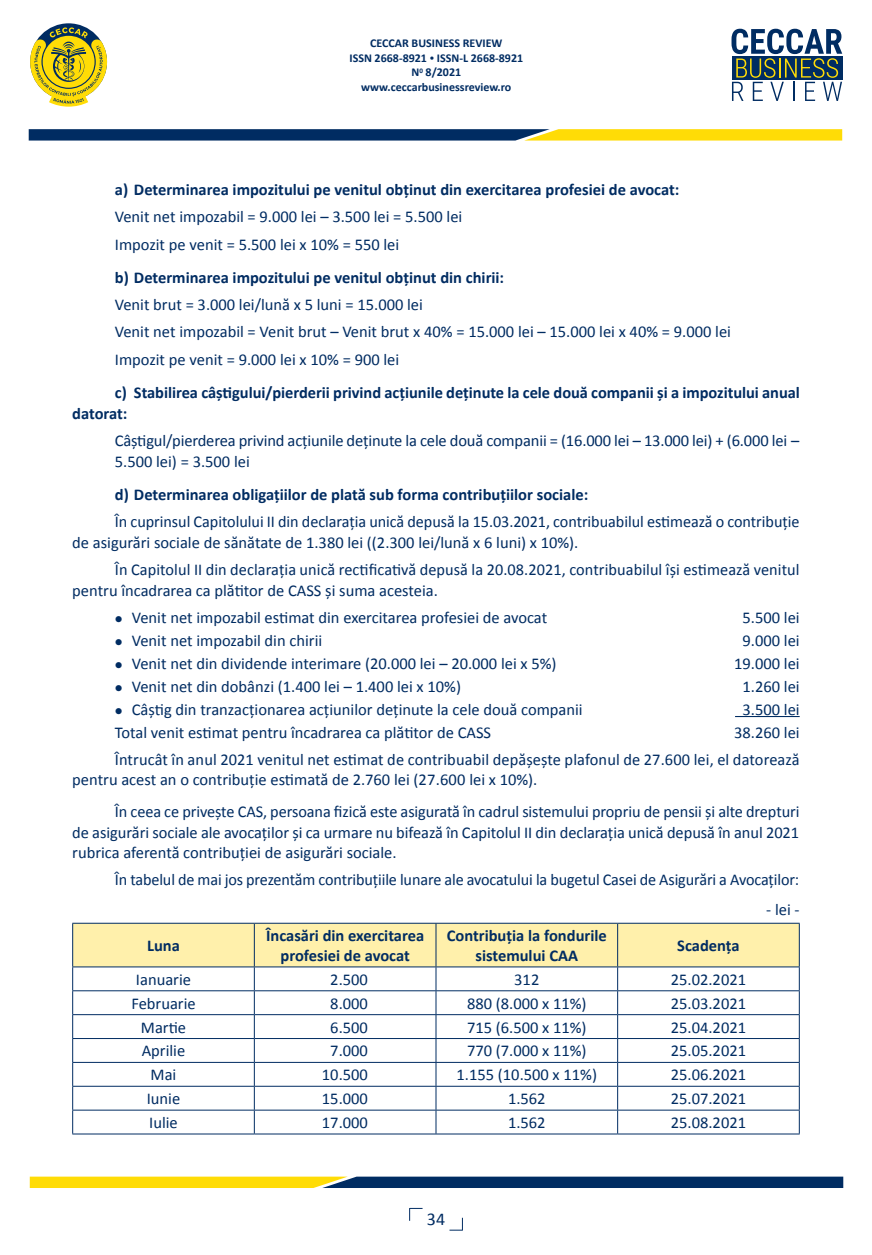
<style>
.page{position:relative;width:872px;height:1255px;background:#fff}
.page>*{position:absolute;margin:0;border:0;box-sizing:border-box;transform-origin:0 0}
.t1{font:18px "Calibri";color:#002c62}
.t2{font:16.5px/27.2px "Calibri";color:#002c62}
.t3{font:700 16.5px/19.8px "Calibri";color:#002c62;text-align:center}
.t4{font:700 12px/14.4px "Calibri";color:#002c62;text-align:center}
.s1{font-size:9px}
</style>
<div class="page">
<svg style="left:409px;top:1207px;width:13px;height:13px"></svg>
<svg style="left:30px;top:27px;width:77px;height:80px"></svg>
<svg style="left:731px;top:29px;width:111px;height:72px"></svg>
<svg style="left:29px;top:129px;width:813px;height:11px;background:#637144"></svg>
<svg style="left:30px;top:1176px;width:813px;height:11px;background:#6a774c"></svg>
<svg style="left:449px;top:1217px;width:14px;height:13px"></svg>
<hr style="left:735px;top:716px;width:64px;height:1px;background:#002c62">
<hr style="left:72px;top:922px;width:182px;height:1px;background:#002c62">
<hr style="left:254px;top:922px;width:182px;height:1px;background:#002c62">
<hr style="left:436px;top:922px;width:181px;height:1px;background:#002c62">
<hr style="left:617px;top:922px;width:182px;height:1px;background:#002c62">
<svg style="left:72px;top:923px;width:728px;height:210px"></svg>
<hr style="left:72px;top:1133px;width:182px;height:1px;background:#002c62">
<hr style="left:254px;top:1133px;width:182px;height:1px;background:#002c62">
<hr style="left:436px;top:1133px;width:181px;height:1px;background:#002c62">
<hr style="left:617px;top:1133px;width:182px;height:1px;background:#002c62">
<p class="t4" style="left:349px;top:37px;width:175px">CECCAR BUSINESS REVIEW<br>ISSN 2668-8921 <span class="s1">•</span> ISSN-L 2668-8921<br>N<sup>0</sup> 8/2021 www.ceccarbusinessreview.ro</p>
<p class="t3" style="left:115px;top:179px;width:566px">a) Determinarea impozitului pe venitul obținut din exercitarea profesiei de avocat:</p>
<p class="t2" style="left:115px;top:202px;width:349px">Venit net impozabil = 9.000 lei – 3.500 lei = 5.500 lei<br>Impozit pe venit = 5.500 lei x 10% = 550 lei</p>
<p class="t3" style="left:115px;top:267px;width:391px">b) Determinarea impozitului pe venitul obținut din chirii:</p>
<p class="t2" style="left:115px;top:290px;width:617px">Venit brut = 3.000 lei/lună x 5 luni = 15.000 lei<br>Venit net impozabil = Venit brut – Venit brut x 40% = 15.000 lei – 15.000 lei x 40% = 9.000 lei<br>Impozit pe venit = 9.000 lei x 10% = 900 lei</p>
<p class="t3" style="left:72px;top:381px;width:729px;line-height:20.7px;text-align:left;text-indent:43px">c) Stabilirea câștigului/pierderii privind acțiunile deținute la cele două companii și a impozitului anual datorat:</p>
<p class="t2" style="left:115px;top:429px;width:686px;line-height:20.7px">Câștigul/pierderea privind acțiunile deținute la cele două companii = (16.000 lei – 13.000 lei) + (6.000 lei –<br>5.500 lei) = 3.500 lei</p>
<p class="t3" style="left:115px;top:484px;width:475px">d) Determinarea obligațiilor de plată sub forma contribuțiilor sociale:</p>
<p class="t2" style="left:72px;top:510px;width:728px;line-height:20.7px;text-indent:43px">În cuprinsul Capitolului II din declarația unică depusă la 15.03.2021, contribuabilul estimează o contribuție de asigurări sociale de sănătate de 1.380 lei ((2.300 lei/lună x 6 luni) x 10%).</p>
<p class="t2" style="left:72px;top:558px;width:729px;line-height:20.7px;text-indent:43px">În Capitolul II din declarația unică rectificativă depusă la 20.08.2021, contribuabilul își estimează venitul pentru înca drarea ca plătitor de CASS și suma acesteia.</p>
<p class="t2" style="left:115px;top:603px;width:434px">● Venit net impozabil estimat din exercitarea profesiei de avocat</p>
<p class="t2" style="left:742px;top:603px;width:59px">5.500 lei</p>
<p class="t2" style="left:115px;top:626px;width:209px">● Venit net impozabil din chirii</p>
<p class="t2" style="left:742px;top:626px;width:59px">9.000 lei</p>
<p class="t2" style="left:115px;top:649px;width:443px">● Venit net din dividende interimare (20.000 lei – 20.000 lei x 5%)</p>
<p class="t2" style="left:734px;top:649px;width:67px">19.000 lei</p>
<p class="t2" style="left:115px;top:672px;width:348px">● Venit net din dobânzi (1.400 lei – 1.400 lei x 10%)</p>
<p class="t2" style="left:742px;top:672px;width:59px">1.260 lei</p>
<p class="t2" style="left:115px;top:694px;width:469px">● Câștig din tranzacționarea acțiunilor deținute la cele două companii</p>
<p class="t2" style="left:742px;top:694px;width:59px">3.500 lei</p>
<p class="t2" style="left:115px;top:717px;width:378px">Total venit estimat pentru încadrarea ca plătitor de CASS</p>
<p class="t2" style="left:115px;top:717px;width:686px;text-align:right">38.260 lei<br>Întrucât în anul 2021 venitul net estimat de contribuabil depășește plafonul de 27.600 lei, el datorează</p>
<p class="t2" style="left:115px;top:763px;width:686px;line-height:31.3px;text-indent:-43px">pentru acest an o contribuție estimată de 2.760 lei (27.600 lei x 10%).<br>În ceea ce privește CAS, persoana fizică este asigurată în cadrul sistemului propriu de pensii și alte drepturi</p>
<p class="t2" style="left:72px;top:821px;width:728px;line-height:20.7px">de asigurări sociale ale avocaților și ca urmare nu bifează în Capitolul II din declarația unică depusă în anul 2021 rubrica aferentă contribuției de asigurări sociale.</p>
<p class="t2" style="left:115px;top:865px;width:686px">În tabelul de mai jos prezentăm contribuțiile lunare ale avocatului la bugetul Casei de Asigurări a Avocaților:</p>
<p class="t2" style="left:766px;top:894px;width:35px">- lei -</p>
<p class="t3" style="left:147px;top:936px;width:34px">Luna</p>
<p class="t3" style="left:266px;top:925px;width:160px">Încasări din exercitarea profesiei de avocat</p>
<p class="t3" style="left:447px;top:925px;width:161px">Contribuția la fondurile sistemului CAA</p>
<p class="t3" style="left:677px;top:934px;width:64px">Scadența</p>
<p class="t2" style="left:136px;top:964px;width:57px">Ianuarie</p>
<p class="t2" style="left:330px;top:964px;width:39px">2.500</p>
<p class="t2" style="left:514px;top:967px;width:27px">312</p>
<p class="t2" style="left:671px;top:964px;width:77px">25.02.2021</p>
<p class="t2" style="left:131px;top:988px;width:66px">Februarie</p>
<p class="t2" style="left:330px;top:988px;width:39px">8.000</p>
<p class="t2" style="left:467px;top:988px;width:121px">880 (8.000 x 11%)</p>
<p class="t2" style="left:671px;top:988px;width:77px">25.03.2021</p>
<p class="t2" style="left:141px;top:1012px;width:47px">Martie</p>
<p class="t2" style="left:330px;top:1012px;width:39px">6.500</p>
<p class="t2" style="left:467px;top:1012px;width:121px">715 (6.500 x 11%)</p>
<p class="t2" style="left:671px;top:1012px;width:77px">25.04.2021</p>
<p class="t2" style="left:142px;top:1036px;width:45px">Aprilie</p>
<p class="t2" style="left:330px;top:1036px;width:39px">7.000</p>
<p class="t2" style="left:467px;top:1036px;width:121px">770 (7.000 x 11%)</p>
<p class="t2" style="left:671px;top:1036px;width:77px">25.05.2021</p>
<p class="t2" style="left:151px;top:1060px;width:27px">Mai</p>
<p class="t2" style="left:322px;top:1060px;width:47px">10.500</p>
<p class="t2" style="left:456px;top:1060px;width:142px">1.155 (10.500 x 11%)</p>
<p class="t2" style="left:671px;top:1060px;width:77px">25.06.2021</p>
<p class="t2" style="left:147px;top:1084px;width:35px">Iunie</p>
<p class="t2" style="left:322px;top:1084px;width:47px">15.000</p>
<p class="t2" style="left:508px;top:1084px;width:39px">1.562</p>
<p class="t2" style="left:671px;top:1084px;width:77px">25.07.2021</p>
<p class="t2" style="left:149px;top:1108px;width:30px">Iulie</p>
<p class="t2" style="left:322px;top:1108px;width:47px">17.000</p>
<p class="t2" style="left:508px;top:1108px;width:39px">1.562</p>
<p class="t2" style="left:671px;top:1108px;width:77px">25.08.2021</p>
<p class="t1" style="left:427px;top:1212px;width:20px">34</p>
</div>
